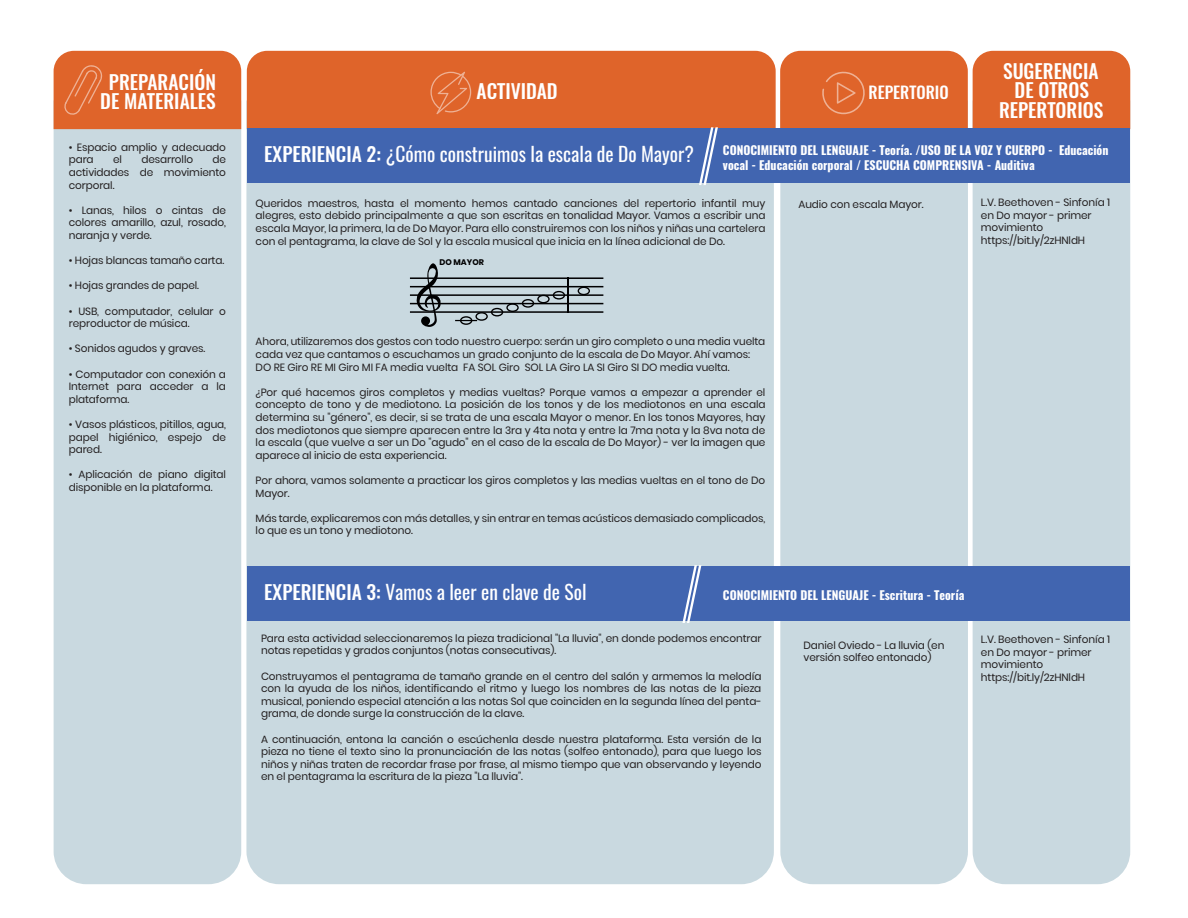
<style>
.page{position:relative;width:1188px;height:918px;background:#fff}
.page>*{position:absolute;margin:0;border:0;box-sizing:border-box;transform-origin:0 0}
.t1{font:19.5px "Oswald";color:#fff}
.t2{font:500 19.5px/19.5px "Oswald";color:#fff;text-align:center}
.t3{font:500 16.5px "Oswald";color:#fff}
.t4{font:700 12px/15px "Oswald";color:#fff}
.t5{font:10.5px/12.6px "Poppins";letter-spacing:-.01em;color:#231f20}
.t6{font:700 8.1px "Poppins";color:#000001}
.s1{font-weight:500}
</style>
<div class="page">
<div style="left:54px;top:129px;width:187px;height:755px;background:#c9d9e0"></div>
<div style="left:780px;top:185px;width:188px;height:699px;background:#c9d9e0"></div>
<div style="left:973px;top:185px;width:157px;height:699px;background:#c9d9e0"></div>
<div style="left:246px;top:101px;width:528px;height:783px;background:#c9d9e0"></div>
<div style="left:247px;top:567px;width:882px;height:54px;background:#4165b0"></div>
<svg style="left:682px;top:565px;width:19px;height:58px"></svg>
<div style="left:54px;top:51px;width:187px;height:78px;background:#df642a"></div>
<svg style="left:247px;top:51px;width:883px;height:134px;background:#9e6866"></svg>
<hr style="left:410px;top:277px;width:193px;height:2px;background:#000001">
<hr style="left:410px;top:286px;width:193px;height:1px;background:#000001">
<hr style="left:410px;top:294px;width:193px;height:2px;background:#000001">
<hr style="left:410px;top:303px;width:193px;height:1px;background:#000001">
<hr style="left:410px;top:311px;width:193px;height:2px;background:#000001">
<svg style="left:416px;top:263px;width:26px;height:64px;background:#808a8f"></svg>
<svg style="left:578px;top:287px;width:12px;height:8px"></svg>
<hr style="left:567px;top:278px;width:2px;height:35px;background:#000001">
<svg style="left:455px;top:291px;width:110px;height:34px;background:#9facb2"></svg>
<h1 class="t2" style="left:100px;top:73px;width:117px">PREPARACIÓN<br>DE MATERIALES</h1>
<p class="t5" style="left:69px;top:141px;width:159px">• Espacio amplio y adecuado para</p>
<p class="t5" style="left:69px;top:153px;width:159px;text-align:justify;text-indent:144px">de actividades de movimiento corporal.</p>
<p class="t5" style="left:69px;top:204px;width:159px;text-align:justify">• Lanas, hilos o cintas de colores amarillo, azul, rosado, naranja y verde.</p>
<p class="t5" style="left:69px;top:254px;width:157px">• Hojas blancas tamaño carta.</p>
<p class="t5" style="left:69px;top:279px;width:132px">• Hojas grandes de papel.</p>
<p class="t5" style="left:69px;top:305px;width:159px">• USB, computador, celular o reproductor de música.</p>
<p class="t5" style="left:69px;top:342px;width:138px">• Sonidos agudos y graves.</p>
<p class="t5" style="left:69px;top:368px;width:159px;text-align:justify">• Computador con conexión a Internet para acceder a la plataforma.</p>
<p class="t5" style="left:69px;top:418px;width:159px;text-align:justify">• Vasos plásticos, pitillos, agua, papel higiénico, espejo de pared.</p>
<p class="t5" style="left:69px;top:468px;width:159px">• Aplicación de piano digital disponible en la plataforma.</p>
<p class="t5" style="left:113px;top:153px;width:10px">el</p>
<p class="t5" style="left:141px;top:153px;width:53px">desarrollo</p>
<h1 class="t2" style="left:477px;top:81px;width:83px">ACTIVIDAD</h1>
<h2 class="t3" style="left:869px;top:81px;width:82px">REPERTORIO</h2>
<h1 class="t2" style="left:999px;top:61px;width:106px">SUGERENCIA<br>DE OTROS<br>REPERTORIOS</h1>
<h1 class="t1" style="left:264px;top:141px;width:431px"><span class="s1">EXPERIENCIA 2:</span> ¿Cómo construimos la escala de Do Mayor?</h1>
<p class="t4" style="left:723px;top:143px;width:387px">CONOCIMIENTO DEL LENGUAJE - Teoría. /USO DE LA VOZ Y CUERPO - Educación vocal - Educación corporal / ESCUCHA COMPRENSIVA - Auditiva</p>
<p class="t5" style="left:256px;top:197px;width:511px;text-align:justify">Queridos maestros, hasta el momento hemos cantado canciones del repertorio infantil muy alegres, esto debido principalmente a que son escritas en tonalidad Mayor. Vamos a escribir una escala Mayor, la primera, la de Do Mayor. Para ello construiremos con los niños y niñas una cartelera con el pentagrama, la clave de Sol y la escala musical que inicia en la línea adicional de Do.</p>
<p class="t6" style="left:440px;top:257px;width:46px">DO MAYOR</p>
<p class="t5" style="left:256px;top:336px;width:511px">Ahora, utilizaremos dos gestos con todo nuestro cuerpo: serán un giro completo o una media vuelta cada vez que cantamos o escuchamos un grado conjunto de la escala de Do Mayor. Ahí vamos:<br>DO RE Giro RE MI Giro MI FA media vuelta FA SOL Giro SOL LA Giro LA SI Giro SI DO media vuelta.</p>
<p class="t5" style="left:256px;top:386px;width:511px;text-align:justify">¿Por qué hacemos giros completos y medias vueltas? Porque vamos a empezar a aprender el concepto de tono y de mediotono. La posición de los tonos y de los mediotonos en una escala determina su "género", es decir, si se trata de una escala Mayor o menor. En los tonos Mayores, hay dos mediotonos que siempre aparecen entre la 3ra y 4ta nota y entre la 7ma nota y la 8va nota de la escala (que vuelve a ser un Do "agudo" en el caso de la escala de Do Mayor) - ver la imagen que aparece al inicio de esta experiencia.</p>
<p class="t5" style="left:256px;top:474px;width:511px">Por ahora, vamos solamente a practicar los giros completos y las medias vueltas en el tono de Do<br>Mayor.</p>
<p class="t5" style="left:256px;top:512px;width:511px">Más tarde, explicaremos con más detalles, y sin entrar en temas acústicos demasiado complicados, lo que es un tono y mediotono.</p>
<p class="t5" style="left:799px;top:198px;width:127px">Audio con escala Mayor.</p>
<p class="t5" style="left:981px;top:196px;width:131px">L.V. Beethoven - Sinfonía 1 en Do mayor - primer movimiento https://bit.ly/2zHNldH</p>
<h1 class="t1" style="left:264px;top:579px;width:324px"><span class="s1">EXPERIENCIA 3:</span> Vamos a leer en clave de Sol</h1>
<p class="t4" style="left:723px;top:588px;width:243px">CONOCIMIENTO DEL LENGUAJE - Escritura - Teoría</p>
<p class="t5" style="left:261px;top:632px;width:502px">Para esta actividad seleccionaremos la pieza tradicional "La lluvia", en donde podemos encontrar notas repetidas y grados conjuntos (notas consecutivas).</p>
<p class="t5" style="left:261px;top:670px;width:502px;text-align:justify">Construyamos el pentagrama de tamaño grande en el centro del salón y armemos la melodía con la ayuda de los niños, identificando el ritmo y luego los nombres de las notas de la pieza musical, poniendo especial atención a las notas Sol que coinciden en la segunda línea del penta&shy;grama, de donde surge la construcción de la clave.</p>
<p class="t5" style="left:261px;top:733px;width:502px;text-align:justify">A continuación, entona la canción o escúchenla desde nuestra plataforma. Esta versión de la pieza no tiene el texto sino la pronunciación de las notas (solfeo entonado), para que luego los niños y niñas traten de recordar frase por frase, al mismo tiempo que van observando y leyendo en el pentagrama la escritura de la pieza "La lluvia".</p>
<p class="t5" style="left:803px;top:639px;width:143px">Daniel Oviedo - La lluvia (en versión solfeo entonado)</p>
<p class="t5" style="left:981px;top:633px;width:131px">L.V. Beethoven - Sinfonía 1 en Do mayor - primer movimiento https://bit.ly/2zHNldH</p>
</div>
